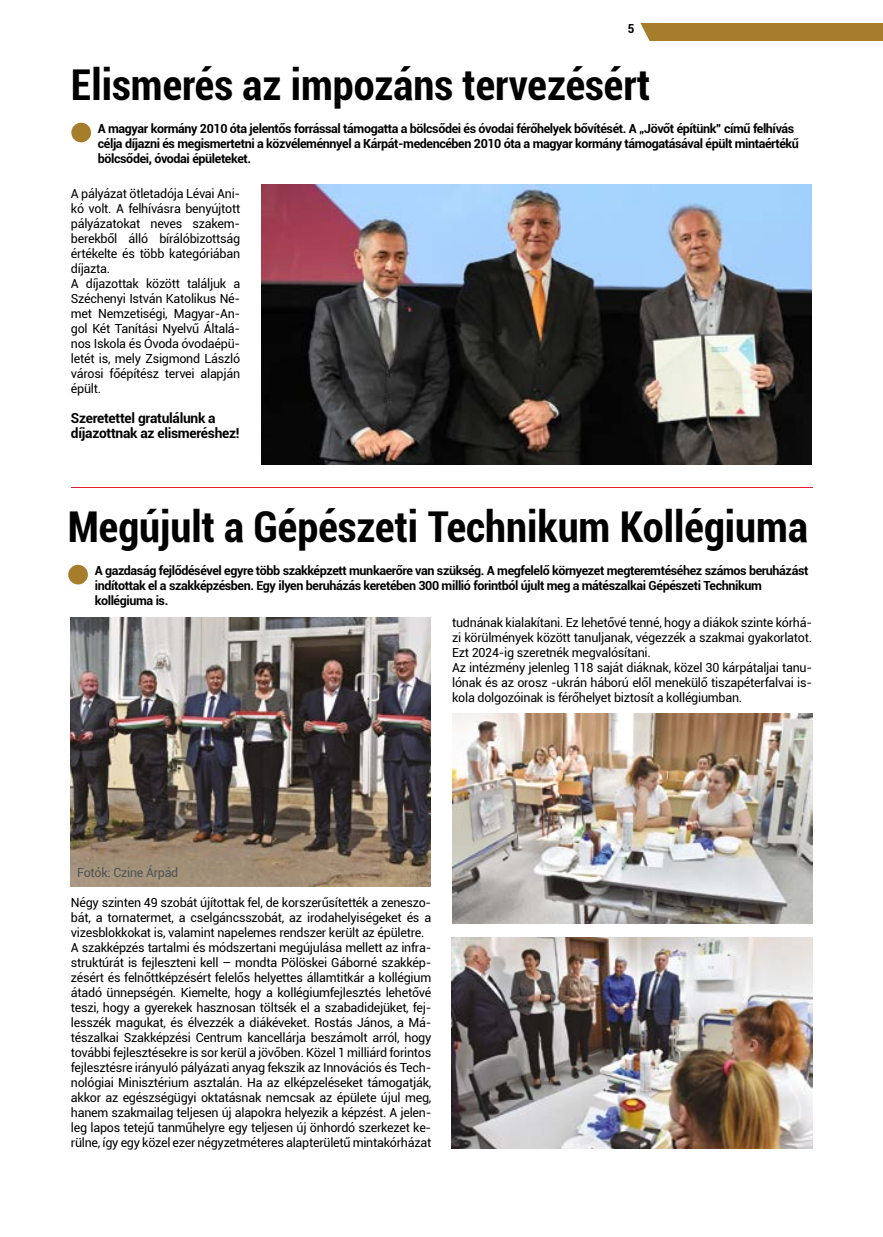
<style>
.page{position:relative;width:883px;height:1237px;background:#fff}
.page>*{position:absolute;margin:0;border:0;box-sizing:border-box;transform-origin:0 0}
.t1{font:700 condensed 42.5px "Roboto";color:#000}
.t2{font:700 13.75px/15px "Roboto";letter-spacing:-.02em;color:#000}
.t3{font:12.5px/15px "Roboto";letter-spacing:-.02em;color:#000}
.t4{font:700 12.5px/15px "Roboto";letter-spacing:-.03em;color:#000}
.t5{font:12.5px "Roboto";letter-spacing:-.02em;color:#4f5454}
.t6{font:700 condensed 12.5px "Roboto";color:#000}
</style>
<div class="page">
<div style="left:625px;top:23px;width:257px;height:18px;background:#a67d2b"></div>
<svg style="left:625px;top:23px;width:24px;height:18px"></svg>
<div style="left:71px;top:123px;width:20px;height:19px;background:#a67d2b;border-radius:50%"></div>
<img style="left:261px;top:185px;width:550px;height:279px">
<div style="left:68px;top:565px;width:20px;height:19px;background:#a67d2b;border-radius:50%"></div>
<img style="left:71px;top:617px;width:360px;height:269px">
<img style="left:452px;top:937px;width:360px;height:211px">
<img style="left:452px;top:713px;width:360px;height:211px">
<hr style="left:71px;top:487px;width:741px;height:1px;background:#e81a30">
<p class="t6" style="left:627px;top:20px;width:8px">5</p>
<h1 class="t1" style="left:71px;top:55px;width:580px">Elismerés az impozáns tervezésért</h1>
<p class="t4" style="left:98px;top:120px;width:702px">A magyar kormány 2010 óta jelentős forrással támogatta a bölcsődei és óvodai férőhelyek bővítését. A „Jövőt építünk” című felhívás célja díjazni és megismertetni a közvéleménnyel a Kárpát-medencében 2010 óta a magyar kormány támogatásával épült mintaértékű bölcsődei, óvodai épületeket.</p>
<p class="t3" style="left:71px;top:185px;width:171px">A pályázat ötletadója Lévai Ani&shy;kó volt. A felhívásra benyújtott pályázatokat neves szakem&shy;berekből álló bírálóbizottság értékelte és több kategóriában díjazta.<br>A díjazottak között találjuk a<br>Széchenyi István Katolikus Né&shy;met Nemzetiségi, Magyar-An&shy;gol Két Tanítási Nyelvű Általá&shy;nos Iskola és Óvoda óvodaépü&shy;letét is, mely Zsigmond László városi főépítész tervei alapján épült.</p>
<p class="t2" style="left:71px;top:410px;width:170px">Szeretettel gratulálunk a díjazottnak az elismeréshez!</p>
<h1 class="t1" style="left:68px;top:497px;width:741px">Megújult a Gépészeti Technikum Kollégiuma</h1>
<p class="t4" style="left:95px;top:562px;width:715px">A gazdaság fejlődésével egyre több szakképzett munkaerőre van szükség. A megfelelő környezet megteremtéséhez számos beruházást indítottak el a szakképzésben. Egy ilyen beruházás keretében 300 millió forintból újult meg a mátészalkai Gépészeti Technikum kollégiuma is.</p>
<p class="t3" style="left:452px;top:615px;width:361px">tudnának kialakítani. Ez lehetővé tenné, hogy a diákok szinte kórhá&shy;zi körülmények között tanuljanak, végezzék a szakmai gyakorlatot.<br>Ezt 2024-ig szeretnék megvalósítani.<br>Az intézmény jelenleg 118 saját diáknak, közel 30 kárpátaljai tanu&shy;lónak és az orosz -ukrán háború elől menekülő tiszapéterfalvai is&shy;kola dolgozóinak is férőhelyet biztosít a kollégiumban.</p>
<p class="t5" style="left:77px;top:863px;width:103px">Fotók: Czine Árpád</p>
<p class="t3" style="left:71px;top:894px;width:362px">Négy szinten 49 szobát újítottak fel, de korszerűsítették a zeneszo&shy;bát, a tornatermet, a cselgáncsszobát, az irodahelyiségeket és a vizesblokkokat is, valamint napelemes rendszer került az épületre.<br>A szakképzés tartalmi és módszertani megújulása mellett az infra&shy;struktúrát is fejleszteni kell – mondta Pölöskei Gáborné szakkép&shy;zésért és felnőttképzésért felelős helyettes államtitkár a kollégium átadó ünnepségén. Kiemelte, hogy a kollégiumfejlesztés lehetővé teszi, hogy a gyerekek hasznosan töltsék el a szabadidejüket, fej&shy;lesszék magukat, és élvezzék a diákéveket. Rostás János, a Má&shy;tészalkai Szakképzési Centrum kancellárja beszámolt arról, hogy további fejlesztésekre is sor kerül a jövőben. Közel 1 milliárd forintos fejlesztésre irányuló pályázati anyag fekszik az Innovációs és Tech&shy;nológiai Minisztérium asztalán. Ha az elképzeléseket támogatják, akkor az egészségügyi oktatásnak nemcsak az épülete újul meg, hanem szakmailag teljesen új alapokra helyezik a képzést. A jelen&shy;leg lapos tetejű tanműhelyre egy teljesen új önhordó szerkezet ke&shy;rülne, így egy közel ezer négyzetméteres alapterületű mintakórházat</p>
</div>
